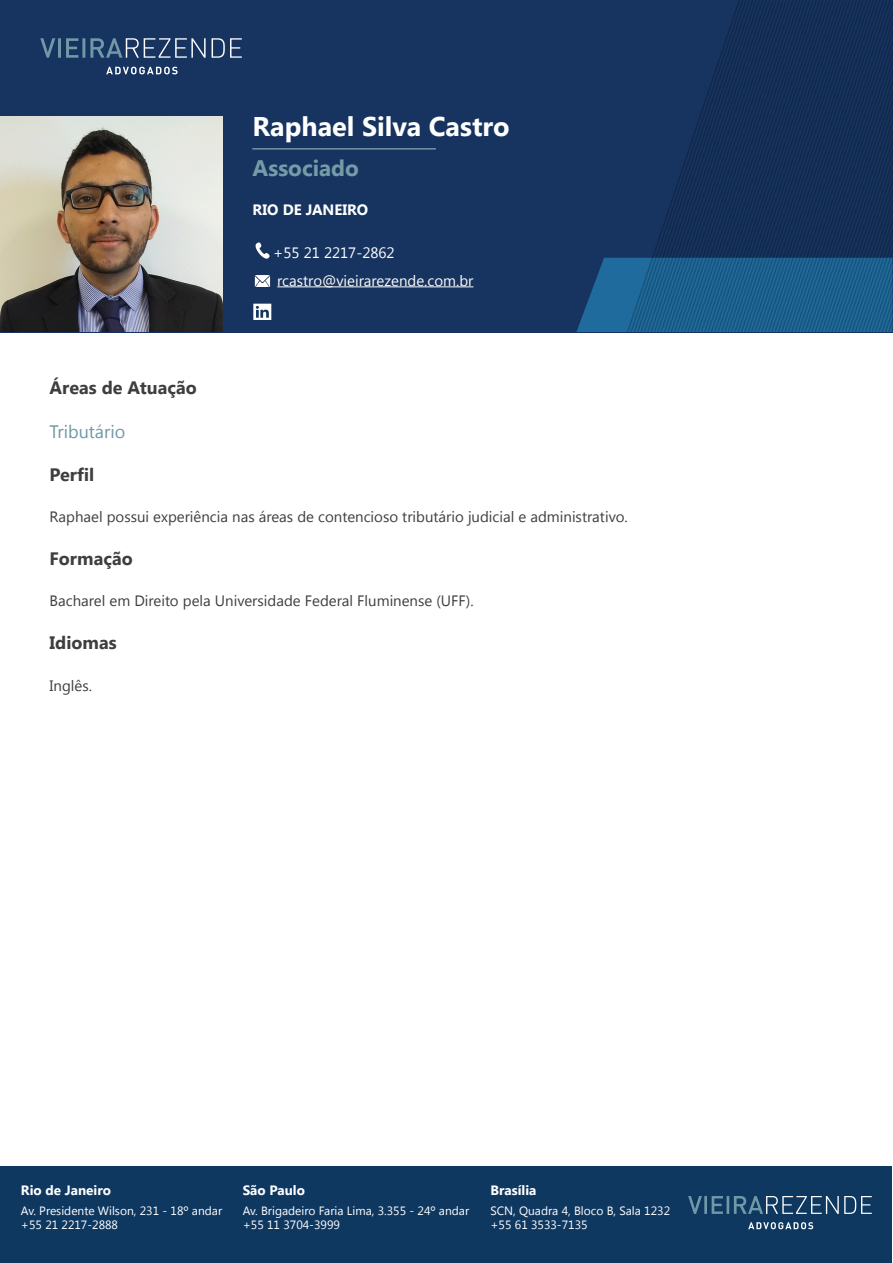
<style>
.page{position:relative;width:893px;height:1263px;background:#fff}
.page>*{position:absolute;margin:0;border:0;box-sizing:border-box;transform-origin:0 0}
.t1{font:700 27px "Segoe UI";color:#fff}
.t2{font:700 22.5px "Segoe UI";color:#759ba8}
.t3{font:700 18px "Segoe UI";color:#3e3e3f}
.t4{font:18px "Segoe UI";color:#7098a6}
.t5{font:15px "Segoe UI";color:#3e3e3f}
.t6{font:15px "Segoe UI";color:#fbfbfc}
.t7{font:15px "Segoe UI";color:#fff}
.t8{font:700 15px "Segoe UI";color:#fff}
.t9{font:700 13.5px "Segoe UI";color:#fff}
.t10{font:12px "Segoe UI";color:#fff}
</style>
<div class="page">
<div style="left:0;top:0;width:893px;height:332px;background:#16345f"></div>
<svg style="left:576px;top:0;width:317px;height:333px"></svg>
<svg style="left:40px;top:38px;width:202px;height:20px"></svg>
<svg style="left:106px;top:67px;width:72px;height:7px"></svg>
<hr style="left:277px;top:286px;width:196px;height:1px;background:#fbfbfc">
<img style="left:255px;top:275px;width:16px;height:11px">
<svg style="left:255px;top:242px;width:15px;height:17px"></svg>
<svg style="left:253px;top:304px;width:18px;height:16px"></svg>
<img style="left:0;top:116px;width:223px;height:216px">
<hr style="left:252px;top:148px;width:184px;height:2px;background:#7098a6">
<div style="left:1px;top:1166px;width:891px;height:96px;background:#0f3861"></div>
<svg style="left:688px;top:1196px;width:184px;height:18px"></svg>
<svg style="left:748px;top:1222px;width:65px;height:7px"></svg>
<p class="t1" style="left:253px;top:107px;width:258px">Raphael Silva Castro</p>
<p class="t2" style="left:253px;top:152px;width:108px">Associado</p>
<p class="t8" style="left:253px;top:199px;width:117px">RIO DE JANEIRO</p>
<p class="t7" style="left:273px;top:242px;width:123px">+55 21 2217-2862</p>
<p class="t6" style="left:277px;top:270px;width:198px">rcastro@vieirarezende.com.br</p>
<p class="t3" style="left:50px;top:375px;width:149px">Áreas de Atuação</p>
<p class="t4" style="left:50px;top:419px;width:77px">Tributário</p>
<p class="t3" style="left:50px;top:462px;width:46px">Perfil</p>
<p class="t5" style="left:50px;top:506px;width:580px">Raphael possui experiência nas áreas de contencioso tributário judicial e administrativo.</p>
<p class="t3" style="left:50px;top:546px;width:85px">Formação</p>
<p class="t5" style="left:50px;top:590px;width:426px">Bacharel em Direito pela Universidade Federal Fluminense (UFF).</p>
<p class="t3" style="left:50px;top:630px;width:69px">Idiomas</p>
<p class="t5" style="left:50px;top:675px;width:44px">Inglês.</p>
<p class="t9" style="left:21px;top:1180px;width:92px">Rio de Janeiro</p>
<p class="t10" style="left:21px;top:1202px;width:203px">Av. Presidente Wilson, 231 - 18º andar</p>
<p class="t10" style="left:21px;top:1216px;width:99px">+55 21 2217-2888</p>
<p class="t9" style="left:243px;top:1180px;width:64px">São Paulo</p>
<p class="t10" style="left:243px;top:1202px;width:228px">Av. Brigadeiro Faria Lima, 3.355 - 24º andar</p>
<p class="t10" style="left:243px;top:1216px;width:99px">+55 11 3704-3999</p>
<p class="t9" style="left:490px;top:1180px;width:47px">Brasília</p>
<p class="t10" style="left:490px;top:1202px;width:181px">SCN, Quadra 4, Bloco B, Sala 1232</p>
<p class="t10" style="left:490px;top:1216px;width:99px">+55 61 3533-7135</p>
</div>
